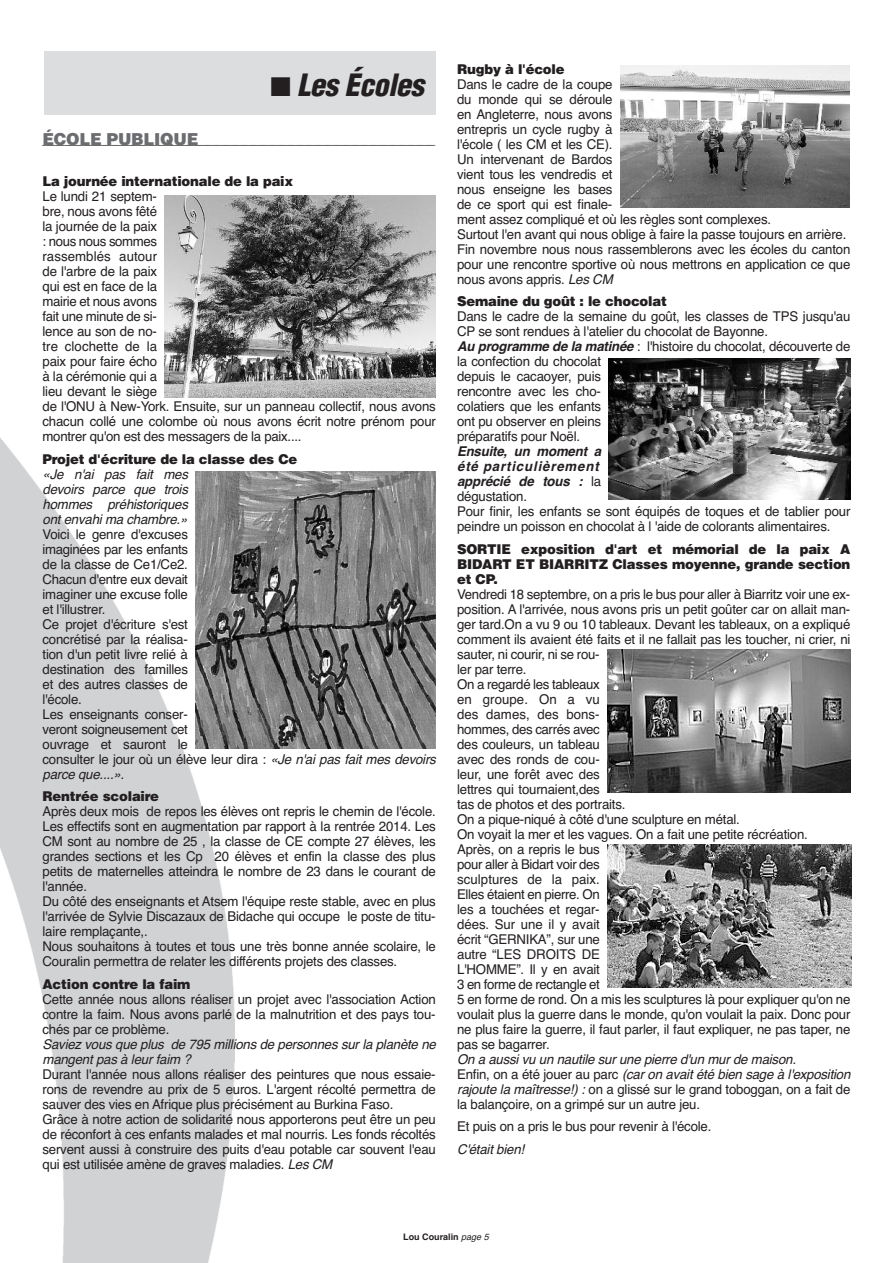
<style>
.page{position:relative;width:893px;height:1263px;background:#fff}
.page>*{position:absolute;margin:0;border:0;box-sizing:border-box;transform-origin:0 0}
.t1{font:italic 900 condensed 30px "Helvetica LT";letter-spacing:-.015em;color:#231f20}
.t2{font:900 16.5px "Helvetica LT";letter-spacing:-.015em;color:#6c6d70}
.t3{font:13.5px/15px "Helvetica";letter-spacing:-.015em;color:#231f20}
.t4{font:italic 13.5px/15px "Helvetica";color:#231f20}
.t5{font:900 13.5px/15px "Helvetica LT";letter-spacing:-.015em;color:#231f20;text-align:justify}
.t6{font:700 9px "Helvetica";color:#231f20}
.s1{font-style:italic}
.s2{font-weight:700;font-style:italic}
.s3{font-style:normal}
.s4{font-weight:400;font-style:italic}
</style>
<div class="page">
<img style="left:0;top:437px;width:235px;height:826px">
<div style="left:44px;top:51px;width:392px;height:64px;background:#dcdddf"></div>
<svg style="left:43px;top:145px;width:393px;height:1px"></svg>
<img style="left:165px;top:195px;width:271px;height:202px">
<img style="left:609px;top:359px;width:241px;height:141px">
<img style="left:607px;top:650px;width:243px;height:142px">
<img style="left:607px;top:845px;width:245px;height:142px">
<img style="left:195px;top:472px;width:241px;height:277px">
<img style="left:620px;top:66px;width:229px;height:141px">
<p class="t2" style="left:43px;top:128px;width:157px">ÉCOLE PUBLIQUE</p>
<h1 class="t1" style="left:271px;top:66px;width:155px">■ Les Écoles</h1>
<p class="t5" style="left:43px;top:173px;width:252px">La journée internationale de la paix</p>
<p class="t3" style="left:43px;top:189px;width:395px">Le lundi 21 septem-<br>bre, nous avons fêté<br>la journée de la paix<br>: nous nous sommes<br>rassemblés autour<br>de l'arbre de la paix<br>qui est en face de la<br>mairie et nous avons<br>fait une minute de si-<br>lence au son de no-<br>tre clochette de la<br>paix pour faire écho<br>à la cérémonie qui a<br>lieu devant le siège<br>de l'ONU à New-York. Ensuite, sur un panneau collectif, nous avons chacun collé une colombe où nous avons écrit notre prénom pour montrer qu'on est des messagers de la paix....</p>
<p class="t5" style="left:43px;top:451px;width:256px">Projet d'écriture de la classe des Ce</p>
<p class="t4" style="left:43px;top:466px;width:152px;text-align:justify">«Je n'ai pas fait mes devoirs parce que trois hommes préhistoriques ont envahi ma chambre.»</p>
<p class="t3" style="left:43px;top:526px;width:399px">Voici le genre d'excuses<br>imaginées par les enfants<br>de la classe de Ce1/Ce2.<br>Chacun d'entre eux devait<br>imaginer une excuse folle<br>et l'illustrer.<br>Ce projet d'écriture s'est<br>concrétisé par la réalisa-<br>tion d'un petit livre relié à<br>destination des familles<br>et des autres classes de<br>l'école.<br>Les enseignants conser-<br>veront soigneusement cet<br>ouvrage et sauront le<br>consulter le jour où un élève leur dira : <span class="s1">«Jen'aipasfaitmesdevoirs parce que....».</span></p>
<p class="t5" style="left:43px;top:788px;width:118px">Rentrée scolaire</p>
<p class="t3" style="left:43px;top:804px;width:395px">Après deux mois de repos les élèves ont repris le chemin de l'école.<br>Les effectifs sont en augmentation par rapport à la rentrée 2014. Les CM sont au nombre de 25 , la classe de CE compte 27 élèves, les grandes sections et les Cp 20 élèves et enfin la classe des plus petits de maternelles atteindra le nombre de 23 dans le courant de l'année.<br>Du côté des enseignants et Atsem l'équipe reste stable, avec en plus l'arrivée de Sylvie Discazaux de Bidache qui occupe le poste de titu&shy;laire remplaçante,.<br>Nous souhaitons à toutes et tous une très bonne année scolaire, le Couralin permettra de relater les différents projets des classes.</p>
<p class="t5" style="left:43px;top:976px;width:149px">Action contre la faim</p>
<p class="t3" style="left:43px;top:991px;width:395px;text-align:justify">Cette année nous allons réaliser un projet avec l'association Action contre la faim. Nous avons parlé de la malnutrition et des pays tou&shy;chés par ce problème.</p>
<p class="t4" style="left:43px;top:1036px;width:399px">Saviez vous que plus de 795 millions de personnes sur la planète ne mangent pas à leur faim ?</p>
<p class="t3" style="left:43px;top:1066px;width:395px">Durant l'année nous allons réaliser des peintures que nous essaie&shy;rons de revendre au prix de 5 euros. L'argent récolté permettra de sauver des vies en Afrique plus précisément au Burkina Faso.<br>Grâce à notre action de solidarité nous apporterons peut être un peu de réconfort à ces enfants malades et mal nourris. Les fonds récoltés servent aussi à construire des puits d'eau potable car souvent l'eau qui est utilisée amène de graves maladies. <span class="s1">LesCM</span></p>
<p class="t5" style="left:457px;top:61px;width:109px">Rugby à l'école</p>
<p class="t3" style="left:457px;top:76px;width:395px">Dans le cadre de la coupe<br>du monde qui se déroule<br>en Angleterre, nous avons<br>entrepris un cycle rugby à<br>l'école ( les CM et les CE).<br>Un intervenant de Bardos<br>vient tous les vendredis et<br>nous enseigne les bases<br>de ce sport qui est finale-<br>ment assez compliqué et où les règles sont complexes.<br>Surtout l'en avant qui nous oblige à faire la passe toujours en arrière.<br>Fin novembre nous nous rassemblerons avec les écoles du canton pour une rencontre sportive où nous mettrons en application ce que nous avons appris. <span class="s1">LesCM</span></p>
<p class="t5" style="left:457px;top:293px;width:211px">Semaine du goût : le chocolat</p>
<p class="t3" style="left:457px;top:309px;width:395px">Dans le cadre de la semaine du goût, les classes de TPS jusqu'au CP se sont rendues à l'atelier du chocolat de Bayonne.<br><span class="s2">Auprogrammedelamatinée</span>: l'histoire du chocolat, découverte de la confection du chocolat<br>depuis le cacaoyer, puis<br>rencontre avec les cho-<br>colatiers que les enfants<br>ont pu observer en pleins<br>préparatifs pour Noël.</p>
<p class="t3" style="left:457px;top:444px;width:395px"><span class="s2">Ensuite, un moment a<br>été particulièrement<br>apprécié de tous :</span> l a<br>dégustation.<br>Pour finir, les enfants se sont équipés de toques et de tablier pour peindre un poisson en chocolat à l 'aide de colorants alimentaires.</p>
<p class="t5" style="left:457px;top:541px;width:395px">SORTIE exposition d'art et mémorial de la paix A BIDART ET BIARRITZ Classes moyenne, grande section et CP.</p>
<p class="t3" style="left:457px;top:586px;width:395px">Vendredi 18 septembre, on a pris le bus pour aller à Biarritz voir une ex&shy;position. A l'arrivée, nous avons pris un petit goûter car on allait man&shy;ger tard.On a vu 9 ou 10 tableaux. Devant les tableaux, on a expliqué comment ils avaient été faits et il ne fallait pas les toucher, ni crier, ni sauter, ni courir, ni se rou-<br>ler par terre.<br>On a regardé les tableaux<br>en groupe. On a vu<br>des dames, des bons-<br>hommes, des carrés avec<br>des couleurs, un tableau<br>avec des ronds de cou-<br>leur, une forêt avec des<br>lettres qui tournaient,des<br>tas de photos et des portraits.<br>On a pique-niqué à côté d'une sculpture en métal.<br>On voyait la mer et les vagues. On a fait une petite récréation.<br>Après, on a repris le bus<br>pour aller à Bidart voir des<br>sculptures de la paix.<br>Elles étaient en pierre. On<br>les a touchées et regar-<br>dées. Sur une il y avait<br>écrit “GERNIKA”, sur une<br>autre “LES DROITS DE<br>L'HOMME”. Il y en avait<br>3 en forme de rectangle et<br>5 en forme de rond. On a mis les sculptures là pour expliquer qu'on ne voulait plus la guerre dans le monde, qu'on voulait la paix. Donc pour ne plus faire la guerre, il faut parler, il faut expliquer, ne pas taper, ne pas se bagarrer.</p>
<p class="t4" style="left:457px;top:1051px;width:399px">On a aussi vu un nautile sur une pierre d'un mur de maison.<br><span class="s3">Enfin, on a été jouer au parc</span> (caronavaitétébiensageàl'exposition rajoutelamaîtresse!):<span class="s3">on a glissé sur le grand toboggan, on a fait de la balançoire, on a grimpé sur un autre jeu.</span></p>
<p class="t3" style="left:457px;top:1119px;width:256px">Et puis on a pris le bus pour revenir à l'école.</p>
<p class="t4" style="left:457px;top:1141px;width:73px">C'était bien!</p>
<p class="t6" style="left:403px;top:1232px;width:90px">Lou Couralin <span class="s4">page5</span></p>
</div>
